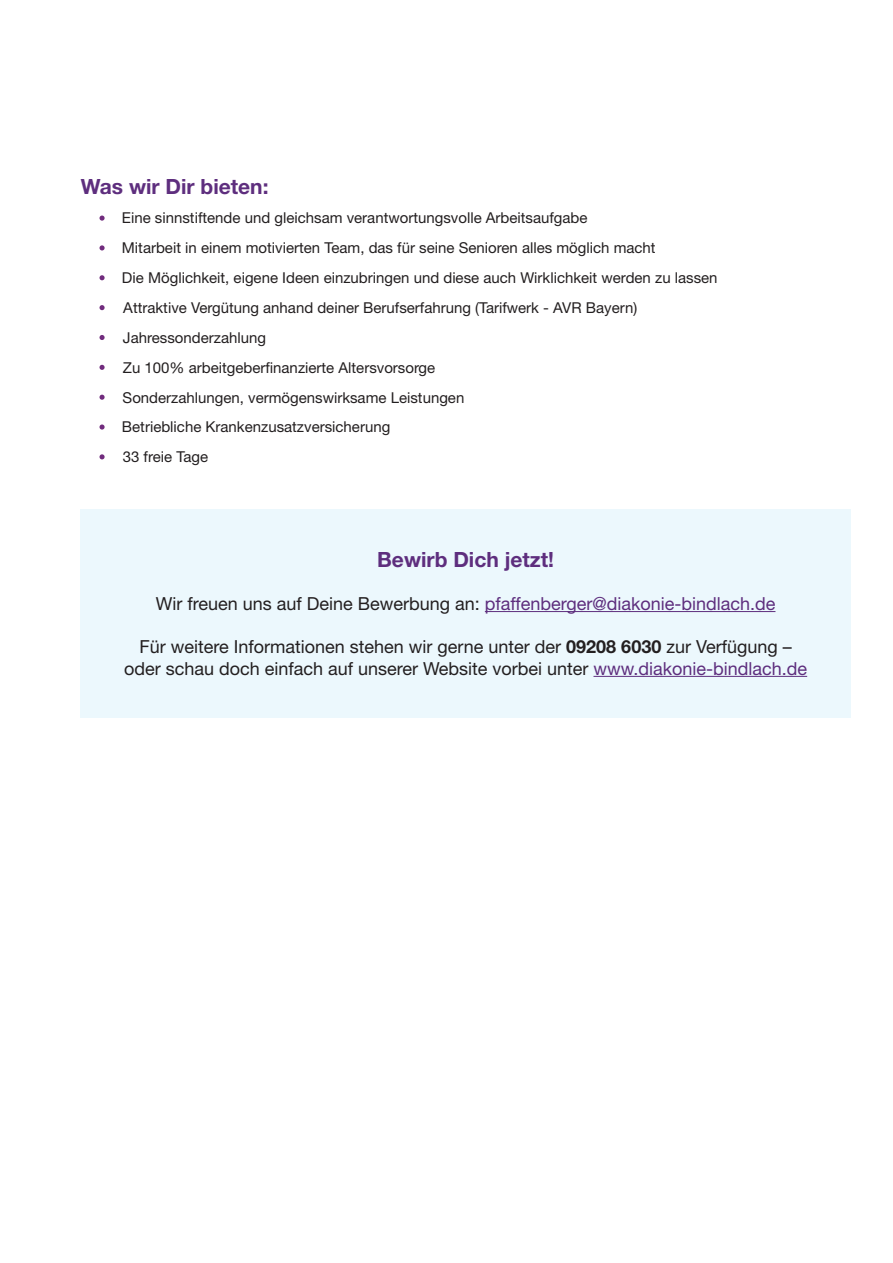
<style>
.page{position:relative;width:893px;height:1263px;background:#fff}
.page>*{position:absolute;margin:0;border:0;box-sizing:border-box;transform-origin:0 0}
.t1{font:700 21px "Helvetica Neue LT Std";color:#5e2e7e}
.t2{font:18px "Helvetica Neue LT Std";color:#231f20}
.t3{font:18px "Helvetica Neue LT Std";color:#5e2e7e}
.t4{font:15px "Helvetica Neue LT Std";color:#231f20}
.s1{color:#231f20}
.s2{font-weight:700}
.s3{color:#5e2e7e}
</style>
<div class="page">
<div style="left:80px;top:509px;width:771px;height:208px;background:#ecf8fd"></div>
<hr style="left:485px;top:611px;width:290px;height:1px;background:#5e2e7e">
<hr style="left:593px;top:676px;width:214px;height:1px;background:#5e2e7e">
<svg style="left:99px;top:245px;width:6px;height:5px"></svg>
<svg style="left:99px;top:216px;width:6px;height:5px"></svg>
<svg style="left:99px;top:275px;width:6px;height:5px"></svg>
<svg style="left:99px;top:305px;width:6px;height:5px"></svg>
<svg style="left:99px;top:335px;width:6px;height:5px"></svg>
<svg style="left:99px;top:365px;width:6px;height:5px"></svg>
<svg style="left:99px;top:395px;width:6px;height:5px"></svg>
<svg style="left:99px;top:424px;width:6px;height:6px"></svg>
<svg style="left:99px;top:454px;width:6px;height:5px"></svg>
<p class="t1" style="left:81px;top:173px;width:189px">Was wir Dir bieten:</p>
<p class="t4" style="left:122px;top:209px;width:467px">Eine sinnstiftende und gleichsam verantwortungsvolle Arbeitsaufgabe</p>
<p class="t4" style="left:122px;top:239px;width:535px">Mitarbeit in einem motivierten Team, das für seine Senioren alles möglich macht</p>
<p class="t4" style="left:122px;top:269px;width:597px">Die Möglichkeit, eigene Ideen einzubringen und diese auch Wirklichkeit werden zu lassen</p>
<p class="t4" style="left:123px;top:299px;width:515px">Attraktive Vergütung anhand deiner Berufserfahrung (Tarifwerk - AVR Bayern)</p>
<p class="t4" style="left:123px;top:329px;width:145px">Jahressonderzahlung</p>
<p class="t4" style="left:123px;top:358px;width:314px">Zu 100% arbeitgeberfinanzierte Altersvorsorge</p>
<p class="t4" style="left:123px;top:388px;width:343px">Sonderzahlungen, vermögenswirksame Leistungen</p>
<p class="t4" style="left:122px;top:418px;width:270px">Betriebliche Krankenzusatzversicherung</p>
<p class="t4" style="left:123px;top:448px;width:87px">33 freie Tage</p>
<p class="t1" style="left:377px;top:546px;width:178px">Bewirb Dich jetzt!</p>
<p class="t3" style="left:156px;top:593px;width:621px"><span class="s1">Wir freuen uns auf Deine Bewerbung an:</span> pfaffenberger@diakonie-bindlach.de</p>
<p class="t2" style="left:140px;top:636px;width:654px">Für weitere Informationen stehen wir gerne unter der <span class="s2">09208 6030</span> zur Verfügung –</p>
<p class="t2" style="left:124px;top:657px;width:685px">oder schau doch einfach auf unserer Website vorbei unter <span class="s3">www.diakonie-bindlach.de</span></p>
</div>
